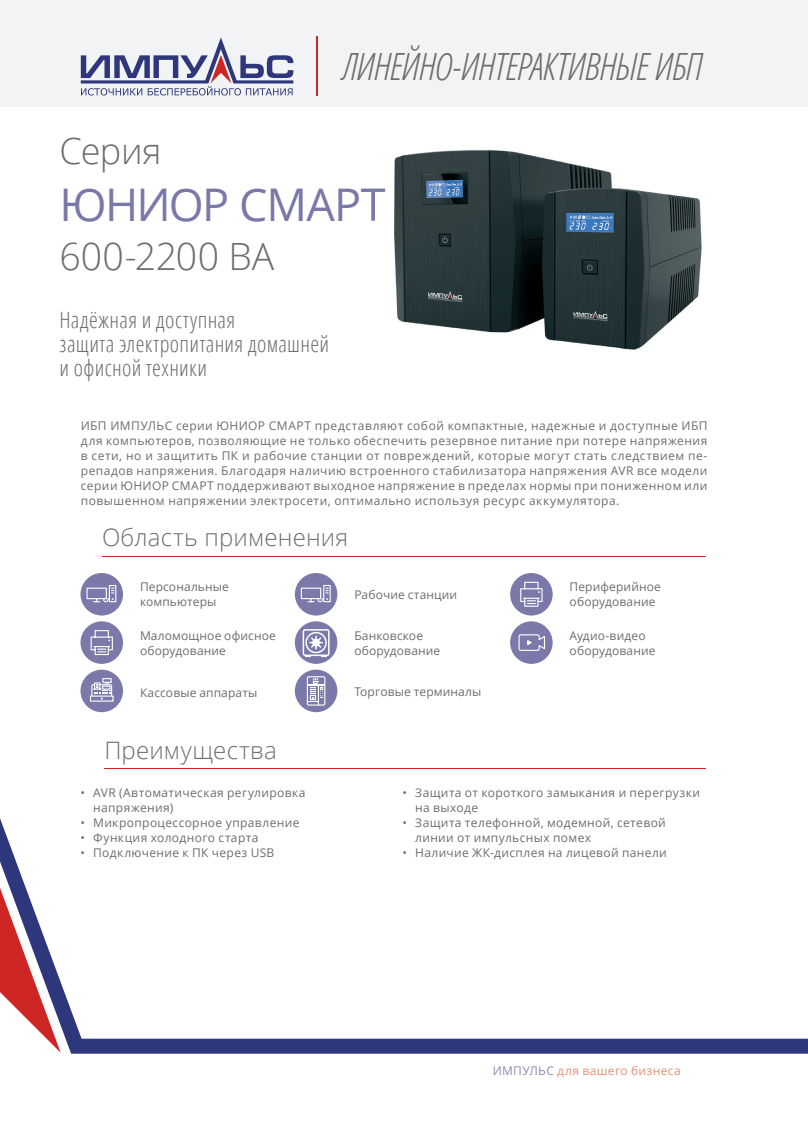
<style>
.page{position:relative;width:808px;height:1123px;background:#fff}
.page>*{position:absolute;margin:0;border:0;box-sizing:border-box;transform-origin:0 0}
.t1{font:45px "Open Sans";letter-spacing:-.035em;color:#7978a8}
.t2{font:italic 300 condensed 37.5px "Open Sans";letter-spacing:-.02em;color:#6c6d70}
.t3{font:300 37.5px "Open Sans";letter-spacing:-.005em;color:#6c6d70}
.t4{font:300 36px "Open Sans";letter-spacing:-.01em;color:#6c6d70}
.t5{font:300 24px "Open Sans";letter-spacing:.01em;color:#6c6d70}
.t6{font:300 condensed 22.5px/24px "Open Sans";letter-spacing:.015em;color:#6c6d70}
.t7{font:12px/15px "Open Sans";letter-spacing:.03em;color:#6c6d70}
.t8{font:12px/15px "Open Sans";letter-spacing:.01em;color:#6c6d70}
.t9{font:12px "Open Sans";letter-spacing:.03em;color:#e59178}
.s1{color:#8c8bb5}
</style>
<div class="page">
<svg style="left:0;top:818px;width:808px;height:235px"></svg>
<div style="left:0;top:0;width:808px;height:106px;background:#f2f3f4"></div>
<svg style="left:81px;top:37px;width:212px;height:58px"></svg>
<hr style="left:104px;top:768px;width:602px;height:1px;background:#ce2525">
<img style="left:369px;top:106px;width:349px;height:244px">
<img style="left:369px;top:188px;width:16px;height:33px">
<hr style="left:317px;top:36px;width:1px;height:59px;background:#ce2525">
<hr style="left:102px;top:556px;width:604px;height:1px;background:#ce2525">
<div style="left:295px;top:621px;width:42px;height:43px;background:#7a79aa;border-radius:50%"></div>
<svg style="left:303px;top:629px;width:27px;height:28px"></svg>
<div style="left:80px;top:573px;width:43px;height:42px;background:#7a79aa;border-radius:50%"></div>
<svg style="left:86px;top:585px;width:30px;height:17px"></svg>
<div style="left:295px;top:573px;width:42px;height:42px;background:#7a79aa;border-radius:50%"></div>
<svg style="left:301px;top:585px;width:30px;height:17px"></svg>
<div style="left:510px;top:573px;width:43px;height:42px;background:#7a79aa;border-radius:50%"></div>
<svg style="left:520px;top:582px;width:22px;height:25px"></svg>
<div style="left:80px;top:621px;width:43px;height:43px;background:#7a79aa;border-radius:50%"></div>
<svg style="left:91px;top:630px;width:22px;height:25px"></svg>
<div style="left:80px;top:669px;width:43px;height:43px;background:#7a79aa;border-radius:50%"></div>
<svg style="left:90px;top:678px;width:24px;height:23px"></svg>
<div style="left:295px;top:669px;width:42px;height:43px;background:#7a79aa;border-radius:50%"></div>
<svg style="left:307px;top:676px;width:18px;height:29px"></svg>
<div style="left:510px;top:621px;width:43px;height:43px;background:#7a79aa;border-radius:50%"></div>
<svg style="left:518px;top:634px;width:27px;height:17px"></svg>
<h2 class="t2" style="left:341px;top:41px;width:362px">ЛИНЕЙНО-ИНТЕРАКТИВНЫЕ ИБП</h2>
<h3 class="t4" style="left:60px;top:126px;width:104px">Серия</h3>
<h1 class="t1" style="left:60px;top:173px;width:327px">ЮНИОР СМАРТ</h1>
<h2 class="t3" style="left:60px;top:231px;width:216px">600-2200 ВА</h2>
<h3 class="t6" style="left:60px;top:307px;width:271px">Надёжная и доступная<br>защита электропитания домашней и офисной техники</h3>
<p class="t7" style="left:81px;top:418px;width:628px;text-align:justify">ИБП ИМПУЛЬС серии ЮНИОР СМАРТ представляют собой компактные, надежные и доступные ИБП для компьютеров, позволяющие не только обеспечить резервное питание при потере напряжения в сети, но и защитить ПК и рабочие станции от повреждений, которые могут стать следствием пе&shy;репадов напряжения. Благодаря наличию встроенного стабилизатора напряжения AVR все модели серии ЮНИОР СМАРТ поддерживают выходное напряжение в пределах нормы при пониженном или повышенном напряжении электросети, оптимально используя ресурс аккумулятора.</p>
<h3 class="t5" style="left:102px;top:520px;width:248px">Область применения</h3>
<p class="t8" style="left:140px;top:579px;width:90px">Персональные компьютеры</p>
<p class="t8" style="left:354px;top:586px;width:104px">Рабочие станции</p>
<p class="t8" style="left:570px;top:579px;width:93px">Периферийное оборудование</p>
<p class="t8" style="left:140px;top:627px;width:137px">Маломощное офисное оборудование</p>
<p class="t8" style="left:354px;top:627px;width:87px">Банковское оборудование</p>
<p class="t8" style="left:570px;top:627px;width:87px">Аудио-видео оборудование</p>
<p class="t8" style="left:140px;top:684px;width:119px">Кассовые аппараты</p>
<p class="t8" style="left:354px;top:683px;width:128px">Торговые терминалы</p>
<h3 class="t5" style="left:104px;top:733px;width:174px">Преимущества</h3>
<p class="t7" style="left:93px;top:785px;width:214px;text-indent:-13px">• AVR (Автоматическая регулировка напряжения)</p>
<p class="t7" style="left:80px;top:815px;width:220px">• Микропроцессорное управление</p>
<p class="t7" style="left:80px;top:830px;width:179px">• Функция холодного старта</p>
<p class="t7" style="left:80px;top:845px;width:195px">• Подключение к ПК через USB</p>
<p class="t7" style="left:415px;top:785px;width:286px;text-indent:-13px">• Защита от короткого замыкания и перегрузки на выходе</p>
<p class="t7" style="left:415px;top:815px;width:252px;text-indent:-13px">• Защита телефонной, модемной, сетевой линии от импульсных помех</p>
<p class="t7" style="left:402px;top:845px;width:266px">• Наличие ЖК-дисплея на лицевой панели</p>
<p class="t9" style="left:493px;top:1062px;width:190px"><span class="s1">ИМПУЛЬС</span> для вашего бизнеса</p>
</div>
